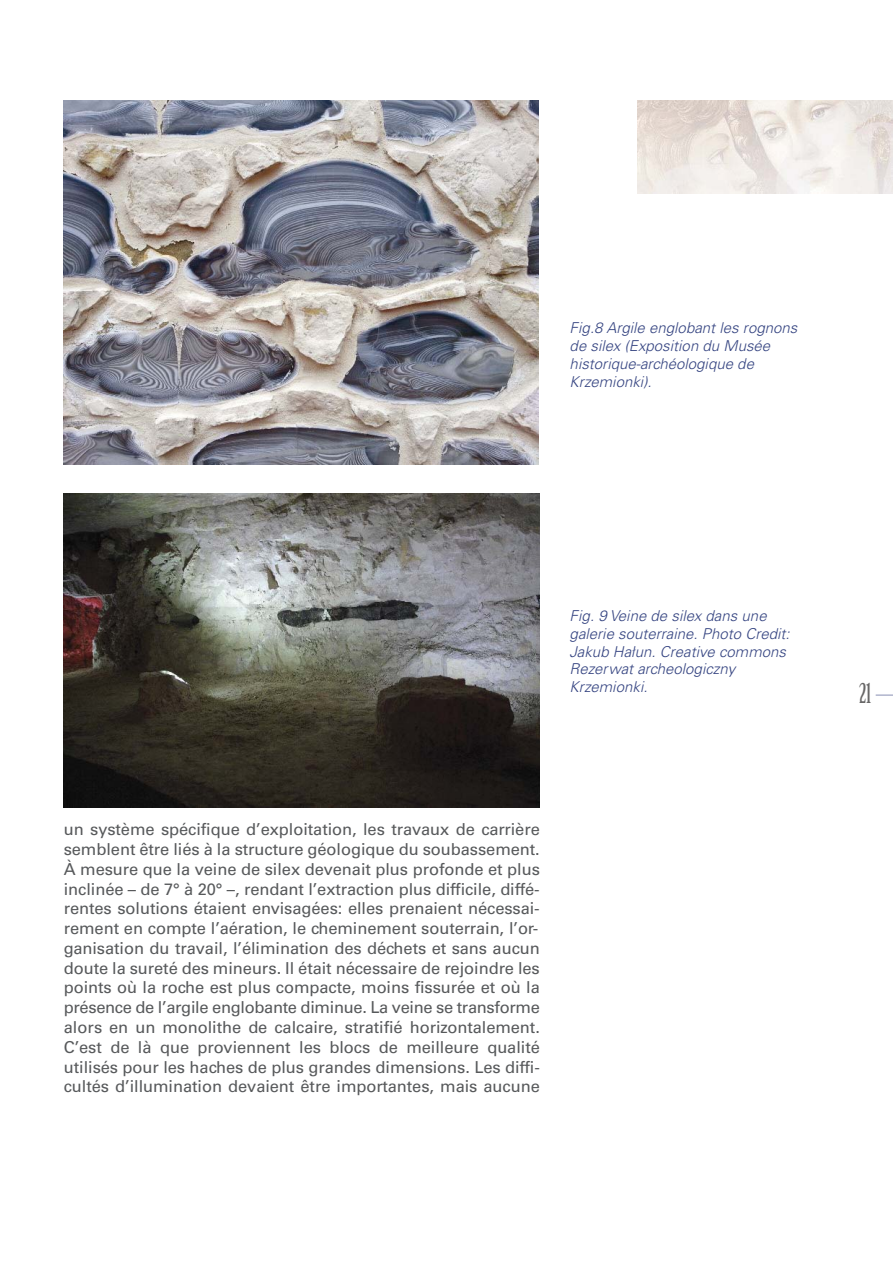
<style>
.page{position:relative;width:893px;height:1263px;background:#fff}
.page>*{position:absolute;margin:0;border:0;box-sizing:border-box;transform-origin:0 0}
.t1{font:27px "Birch Std";color:#686767}
.t2{font:16.5px/19.8px "Univers";letter-spacing:-.005em;color:#57595b;text-align:justify}
.t3{font:italic 300 15px/18px "Univers";color:#354481}
</style>
<div class="page">
<svg style="left:876px;top:694px;width:17px;height:2px"></svg>
<img style="left:638px;top:100px;width:255px;height:94px">
<img style="left:64px;top:100px;width:474px;height:365px">
<img style="left:64px;top:493px;width:476px;height:314px">
<p class="t3" style="left:570px;top:320px;width:229px">Fig.8 Argile englobant les rognons de silex (Exposition du Musée historique-archéologique de<br>Krzemionki).</p>
<p class="t3" style="left:570px;top:608px;width:222px">Fig. 9 Veine de silex dans une galerie souterraine. Photo Credit:<br>Jakub Hałun. Creative commons<br>Rezerwat archeologiczny<br>Krzemionki.</p>
<p class="t2" style="left:64px;top:821px;width:478px">un système spécifique d’exploitation, les travaux de carrière semblent être liés à la structure géologique du soubassement.<br>À mesure que la veine de silex devenait plus profonde et plus inclinée – de 7° à 20° –, rendant l’extraction plus difficile, diffé&shy;rentes solutions étaient envisagées: elles prenaient nécessai&shy;rement en compte l’aération, le cheminement souterrain, l’or&shy;ganisation du travail, l’élimination des déchets et sans aucun doute la sureté des mineurs. Il était nécessaire de rejoindre les points où la roche est plus compacte, moins fissurée et où la présence de l’argile englobante diminue. La veine se transforme alors en un monolithe de calcaire, stratifié horizontalement.<br>C’est de là que proviennent les blocs de meilleure qualité utilisés pour les haches de plus grandes dimensions. Les diffi&shy;cultés d’illumination devaient être importantes, mais aucune</p>
<h1 class="t1" style="left:859px;top:681px;width:14px">21</h1>
</div>
